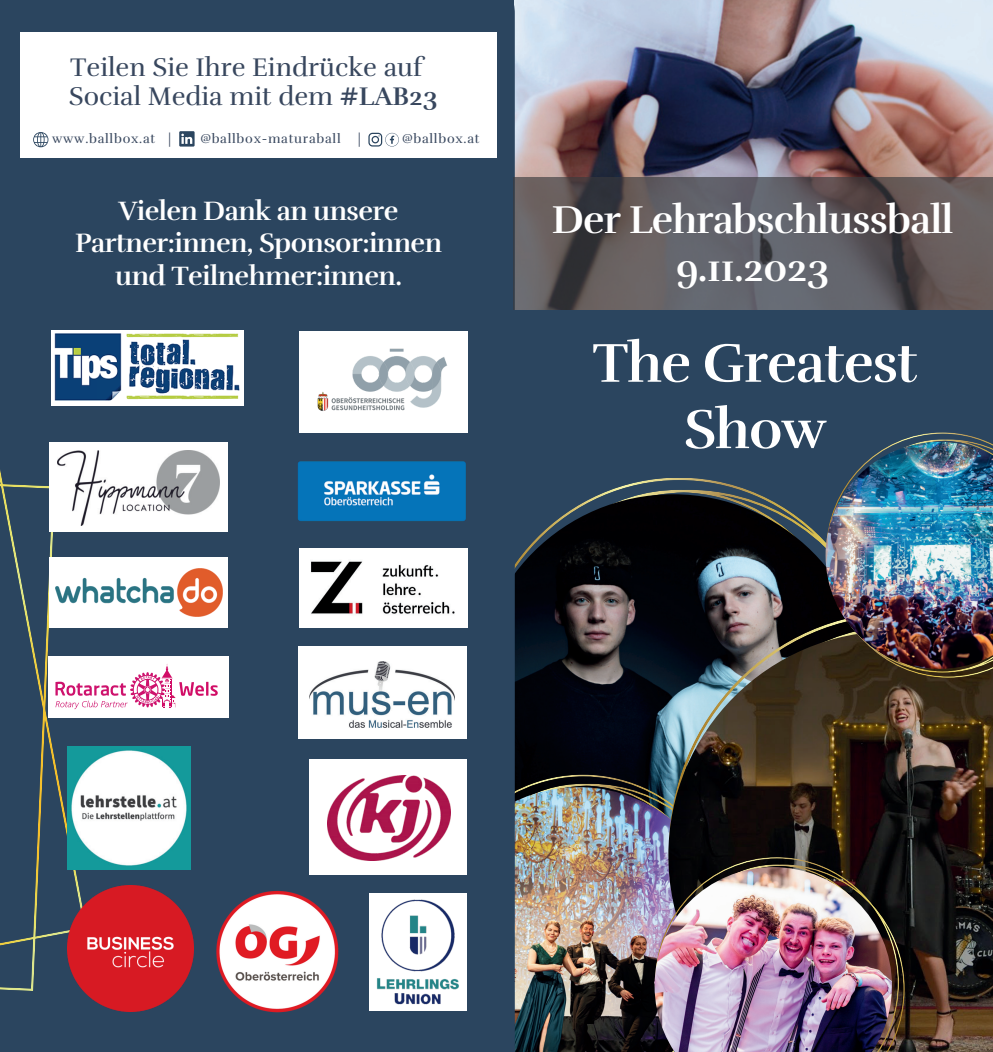
<style>
.page{position:relative;width:993px;height:1052px;background:#fff}
.page>*{position:absolute;margin:0;border:0;box-sizing:border-box;transform-origin:0 0}
.t1{font:700 56.18px/66.3px "Rufina";letter-spacing:-.02em;color:#fff;text-align:center}
.t2{font:700 39.9px/47.4px "Rufina";letter-spacing:-.02em;color:#fff;text-align:center}
.t3{font:700 27.3px/32.6px "Rufina";letter-spacing:-.02em;color:#fff;text-align:center}
.t4{font:26.25px/28.9px "Rufina";color:#38475e}
.t5{font:13.12px "Rufina";letter-spacing:.055em;color:#38475e}
.s1{font-weight:700}
</style>
<div class="page">
<div style="left:0;top:0;width:992px;height:1051px;background:#2b455f"></div>
<img style="left:0;top:470px;width:87px;height:475px">
<img style="left:0;top:484px;width:55px;height:506px">
<img style="left:514px;top:0;width:478px;height:177px">
<img style="left:68px;top:885px;width:126px;height:126px">
<img style="left:514px;top:478px;width:311px;height:91px">
<img style="left:475px;top:494px;width:395px;height:395px;border-radius:50%">
<img style="left:514px;top:774px;width:154px;height:13px">
<img style="left:514px;top:787px;width:154px;height:264px">
<svg style="left:363px;top:32px;width:151px;height:979px"></svg>
<div style="left:21px;top:32px;width:475px;height:125px;background:#fff"></div>
<div style="left:369px;top:892px;width:97px;height:118px;background:#fff"></div>
<img style="left:377px;top:895px;width:90px;height:114px">
<div style="left:308px;top:758px;width:158px;height:116px;background:#fff"></div>
<img style="left:327px;top:775px;width:123px;height:85px">
<img style="left:68px;top:747px;width:122px;height:122px">
<img style="left:216px;top:890px;width:123px;height:123px">
<div style="left:48px;top:656px;width:181px;height:61px;background:#fff"></div>
<svg style="left:55px;top:664px;width:163px;height:45px"></svg>
<img style="left:668px;top:612px;width:157px;height:19px">
<img style="left:668px;top:631px;width:324px;height:420px">
<img style="left:825px;top:433px;width:167px;height:244px">
<img style="left:825px;top:442px;width:167px;height:226px">
<img style="left:654px;top:857px;width:250px;height:194px">
<img style="left:654px;top:867px;width:237px;height:184px">
<div style="left:297px;top:646px;width:169px;height:93px;background:#fff"></div>
<img style="left:309px;top:661px;width:146px;height:67px">
<img style="left:297px;top:459px;width:170px;height:63px">
<div style="left:49px;top:557px;width:179px;height:70px;background:#fff"></div>
<img style="left:55px;top:568px;width:167px;height:48px">
<img style="left:51px;top:330px;width:192px;height:75px">
<div style="left:49px;top:442px;width:179px;height:89px;background:#fff"></div>
<img style="left:57px;top:450px;width:162px;height:75px">
<div style="left:298px;top:548px;width:169px;height:79px;background:#fff"></div>
<img style="left:311px;top:561px;width:143px;height:53px">
<div style="left:298px;top:331px;width:169px;height:101px;background:#fff"></div>
<img style="left:317px;top:348px;width:130px;height:63px">
<svg style="left:513px;top:177px;width:479px;height:133px"></svg>
<svg style="left:33px;top:132px;width:15px;height:15px"></svg>
<svg style="left:179px;top:131px;width:15px;height:15px"></svg>
<svg style="left:368px;top:133px;width:30px;height:13px"></svg>
<p class="t4" style="left:69px;top:53px;width:370px">Teilen Sie Ihre Eindrücke auf<br>Social Media mit dem <span class="s1">#LAB23</span></p>
<p class="t5" style="left:52px;top:131px;width:120px">www.ballbox.at |</p>
<p class="t5" style="left:200px;top:131px;width:142px">@ballbox-maturaball</p>
<p class="t5" style="left:357px;top:131px;width:5px">|</p>
<p class="t5" style="left:402px;top:131px;width:79px">@ballbox.at</p>
<p class="t3" style="left:75px;top:194px;width:368px">Vielen Dank an unsere<br>Partner:innen, Sponsor:innen und Teilnehmer:innen.</p>
<h2 class="t2" style="left:551px;top:196px;width:403px">Der Lehrabschlussball<br>9.11.2023</h2>
<h1 class="t1" style="left:592px;top:330px;width:326px">The Greatest<br>Show</h1>
</div>
